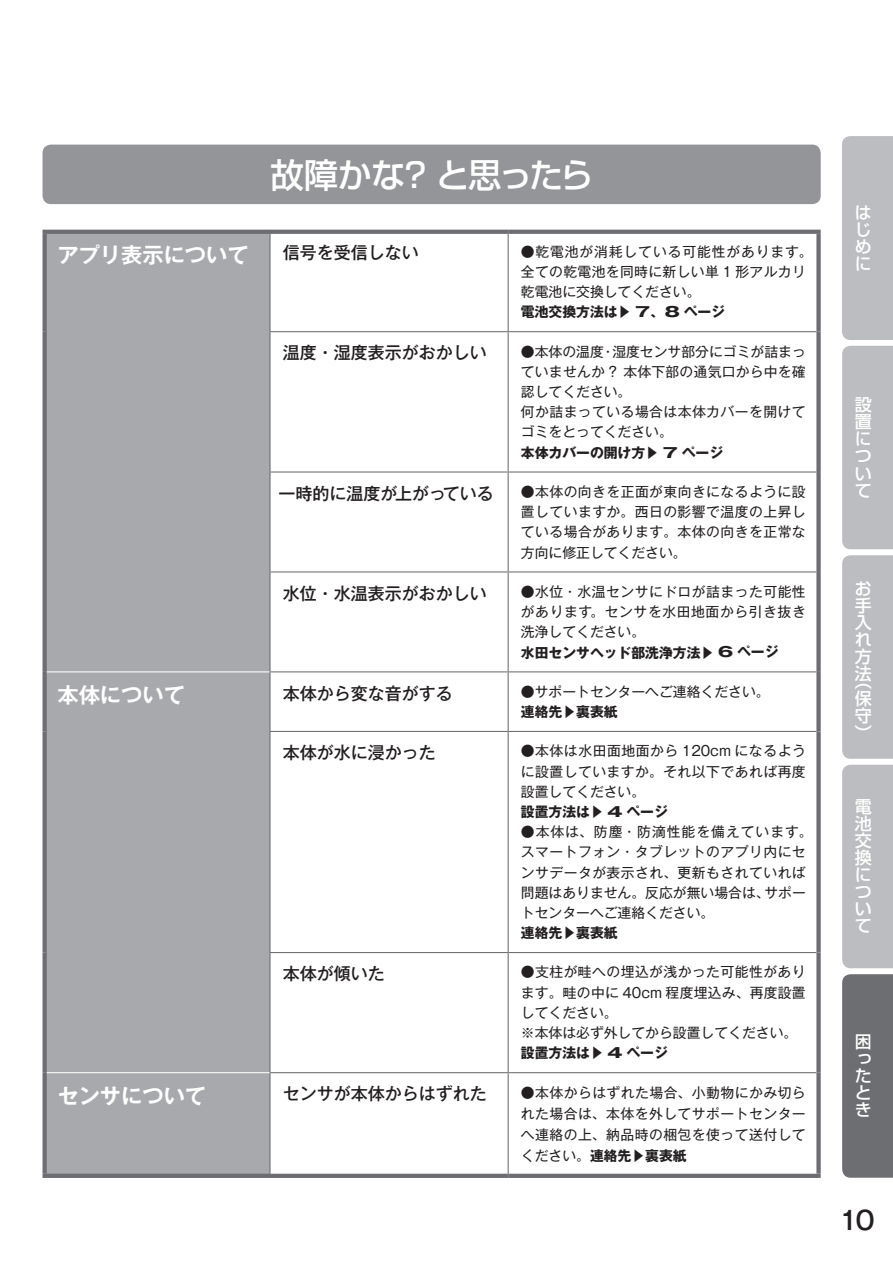
<style>
.page{position:relative;width:893px;height:1263px;background:#fff}
.page>*{position:absolute;margin:0;border:0;box-sizing:border-box;transform-origin:0 0}
.t1{font:500 34.05px "Shin Go Pro";letter-spacing:-.055em;color:#fff}
.t2{font:500 25.5px "Gothic MB101 Pro";color:#231f20}
.t3{font:700 21.3px "Gothic MB101 Pro De";color:#fff}
.t4{font:500 16.95px "Gothic MB101 Pro";color:#231f20}
.t5{font:500 16.95px/17px "Shin Go Pro";color:#fff;text-align:justify}
.t6{font:13.8px/20.2px "Gothic MB101 Pro";letter-spacing:.03em;color:#231f20}
.t7{font:700 13.8px "Gothic MB101 Pro";color:#231f20}
.t8{font:13.8px "Gothic MB101 Pro";color:#231f20}
.s1{font-weight:700}
</style>
<div class="page">
<div style="left:842px;top:136px;width:51px;height:204px;background:#bcbdc0"></div>
<div style="left:842px;top:346px;width:51px;height:203px;background:#bcbdc0"></div>
<div style="left:842px;top:555px;width:51px;height:204px;background:#bcbdc0"></div>
<div style="left:842px;top:765px;width:51px;height:203px;background:#bcbdc0"></div>
<div style="left:842px;top:974px;width:51px;height:204px;background:#6d6e71"></div>
<div style="left:47px;top:234px;width:222px;height:940px;background:#a8a9ad"></div>
<hr style="left:43px;top:230px;width:227px;height:4px;background:#6d6e71">
<svg style="left:43px;top:234px;width:4px;height:98px"></svg>
<svg style="left:43px;top:332px;width:4px;height:140px"></svg>
<svg style="left:43px;top:472px;width:4px;height:100px"></svg>
<svg style="left:43px;top:572px;width:4px;height:100px"></svg>
<svg style="left:270px;top:230px;width:238px;height:4px"></svg>
<svg style="left:508px;top:230px;width:313px;height:4px"></svg>
<div style="left:816px;top:234px;width:5px;height:98px;background:#6d6e71"></div>
<div style="left:816px;top:332px;width:5px;height:140px;background:#6d6e71"></div>
<div style="left:816px;top:472px;width:5px;height:100px;background:#6d6e71"></div>
<div style="left:816px;top:572px;width:5px;height:100px;background:#6d6e71"></div>
<svg style="left:43px;top:672px;width:4px;height:59px"></svg>
<svg style="left:43px;top:731px;width:4px;height:221px"></svg>
<svg style="left:43px;top:952px;width:4px;height:121px"></svg>
<div style="left:816px;top:672px;width:5px;height:59px;background:#6d6e71"></div>
<div style="left:816px;top:731px;width:5px;height:221px;background:#6d6e71"></div>
<div style="left:816px;top:952px;width:5px;height:121px;background:#6d6e71"></div>
<svg style="left:43px;top:1073px;width:4px;height:101px"></svg>
<div style="left:816px;top:1073px;width:5px;height:101px;background:#6d6e71"></div>
<hr style="left:43px;top:1174px;width:227px;height:4px;background:#6d6e71">
<hr style="left:270px;top:1174px;width:238px;height:4px;background:#6d6e71">
<hr style="left:508px;top:1174px;width:313px;height:4px;background:#6d6e71">
<hr style="left:269px;top:234px;width:2px;height:97px;background:#6d6e71">
<hr style="left:508px;top:234px;width:1px;height:97px;background:#6d6e71">
<hr style="left:269px;top:331px;width:239px;height:1px;background:#6d6e71">
<hr style="left:269px;top:332px;width:2px;height:139px;background:#6d6e71">
<hr style="left:508px;top:331px;width:308px;height:1px;background:#6d6e71">
<hr style="left:508px;top:332px;width:1px;height:139px;background:#6d6e71">
<hr style="left:269px;top:471px;width:239px;height:1px;background:#6d6e71">
<hr style="left:269px;top:472px;width:2px;height:99px;background:#6d6e71">
<hr style="left:508px;top:471px;width:308px;height:1px;background:#6d6e71">
<hr style="left:508px;top:472px;width:1px;height:99px;background:#6d6e71">
<hr style="left:269px;top:571px;width:239px;height:1px;background:#6d6e71">
<hr style="left:269px;top:572px;width:2px;height:99px;background:#6d6e71">
<hr style="left:508px;top:571px;width:308px;height:1px;background:#6d6e71">
<hr style="left:508px;top:572px;width:1px;height:99px;background:#6d6e71">
<hr style="left:269px;top:671px;width:239px;height:1px;background:#6d6e71">
<hr style="left:269px;top:672px;width:2px;height:59px;background:#6d6e71">
<hr style="left:508px;top:671px;width:308px;height:1px;background:#6d6e71">
<hr style="left:508px;top:672px;width:1px;height:59px;background:#6d6e71">
<hr style="left:269px;top:731px;width:239px;height:1px;background:#6d6e71">
<hr style="left:269px;top:732px;width:2px;height:220px;background:#6d6e71">
<hr style="left:508px;top:731px;width:308px;height:1px;background:#6d6e71">
<hr style="left:508px;top:732px;width:1px;height:220px;background:#6d6e71">
<hr style="left:269px;top:952px;width:239px;height:1px;background:#6d6e71">
<hr style="left:269px;top:953px;width:2px;height:119px;background:#6d6e71">
<hr style="left:508px;top:952px;width:308px;height:1px;background:#6d6e71">
<hr style="left:508px;top:953px;width:1px;height:119px;background:#6d6e71">
<hr style="left:269px;top:1072px;width:239px;height:1px;background:#6d6e71">
<hr style="left:269px;top:1073px;width:2px;height:101px;background:#6d6e71">
<hr style="left:508px;top:1072px;width:308px;height:1px;background:#6d6e71">
<hr style="left:508px;top:1073px;width:1px;height:101px;background:#6d6e71">
<hr style="left:47px;top:671px;width:222px;height:1px;background:#fff">
<hr style="left:47px;top:1072px;width:222px;height:1px;background:#fff">
<div style="left:43px;top:145px;width:778px;height:59px;background:#939598;border-radius:9px"></div>
<h1 class="t1" style="left:270px;top:147px;width:325px">故障かな? と思ったら</h1>
<h3 class="t3" style="left:57px;top:237px;width:193px">アプリ表示について</h3>
<p class="t4" style="left:283px;top:239px;width:138px">信号を受信しない</p>
<p class="t6" style="left:521px;top:239px;width:293px">●乾電池が消耗している可能性があります。全ての乾電池を同時に新しい単 1 形アルカリ乾電池に交換してください。</p>
<p class="t7" style="left:521px;top:301px;width:206px">電池交換方法は▶ 7、8 ページ</p>
<p class="t4" style="left:283px;top:339px;width:206px">温度・湿度表示がおかしい</p>
<p class="t6" style="left:521px;top:339px;width:286px">●本体の温度・湿度センサ部分にゴミが詰まっていませんか ? 本体下部の通気口から中を確認してください。<br>何か詰まっている場合は本体カバーを開けてゴミをとってください。</p>
<p class="t7" style="left:521px;top:441px;width:204px">本体カバーの開け方▶ 7 ページ</p>
<p class="t4" style="left:279px;top:479px;width:217px">一時的に温度が上がっている</p>
<p class="t6" style="left:521px;top:480px;width:286px;text-align:justify">●本体の向きを正面が東向きになるように設置していますか。西日の影響で温度の上昇している場合があります。本体の向きを正常な方向に修正してください。</p>
<p class="t4" style="left:283px;top:579px;width:206px">水位・水温表示がおかしい</p>
<p class="t6" style="left:521px;top:580px;width:286px;text-align:justify">●水位・水温センサにドロが詰まった可能性があります。センサを水田地面から引き抜き洗浄してください。</p>
<p class="t7" style="left:521px;top:641px;width:259px">水田センサヘッド部洗浄方法▶ 6 ページ</p>
<h3 class="t3" style="left:57px;top:677px;width:129px">本体について</h3>
<p class="t4" style="left:283px;top:679px;width:172px">本体から変な音がする</p>
<p class="t8" style="left:521px;top:680px;width:250px">●サポートセンターへご連絡ください。</p>
<p class="t7" style="left:521px;top:700px;width:98px">連絡先▶裏表紙</p>
<p class="t4" style="left:283px;top:739px;width:155px">本体が水に浸かった</p>
<p class="t6" style="left:521px;top:739px;width:286px;text-align:justify">●本体は水田面地面から 120cm になるように設置していますか。それ以下であれば再度設置してください。</p>
<p class="t7" style="left:521px;top:800px;width:149px">設置方法は▶ 4 ページ</p>
<p class="t6" style="left:521px;top:820px;width:293px">●本体は、防塵・防滴性能を備えています。スマートフォン・タブレットのアプリ内にセンサデータが表示され、更新もされていれば問題はありません。反応が無い場合は、サポートセンターへご連絡ください。</p>
<p class="t7" style="left:521px;top:921px;width:98px">連絡先▶裏表紙</p>
<p class="t4" style="left:283px;top:960px;width:104px">本体が傾いた</p>
<p class="t6" style="left:521px;top:960px;width:286px">●支柱が畦への埋込が浅かった可能性があります。畦の中に 40cm 程度埋込み、再度設置してください。<br>※本体は必ず外してから設置してください。</p>
<p class="t7" style="left:521px;top:1041px;width:149px">設置方法は▶ 4 ページ</p>
<h3 class="t3" style="left:57px;top:1078px;width:150px">センサについて</h3>
<p class="t4" style="left:283px;top:1080px;width:206px">センサが本体からはずれた</p>
<p class="t6" style="left:521px;top:1080px;width:286px;line-height:21.3px;text-align:justify">●本体からはずれた場合、小動物にかみ切られた場合は、本体を外してサポートセンターへ連絡の上、納品時の梱包を使って送付してください。<span class="s1">連絡先▶裏表紙</span></p>
<p class="t5" style="left:855px;top:202px;width:26px">はじめに</p>
<p class="t5" style="left:855px;top:394px;width:27px">設置について</p>
<p class="t5" style="left:855px;top:578px;width:27px">お手入れ方法</p>
<p class="t5" style="left:855px;top:671px;width:27px">（保守）</p>
<p class="t5" style="left:855px;top:796px;width:27px">電池交換について</p>
<p class="t5" style="left:855px;top:1031px;width:26px">困ったとき</p>
<h2 class="t2" style="left:839px;top:1199px;width:38px">10</h2>
</div>
